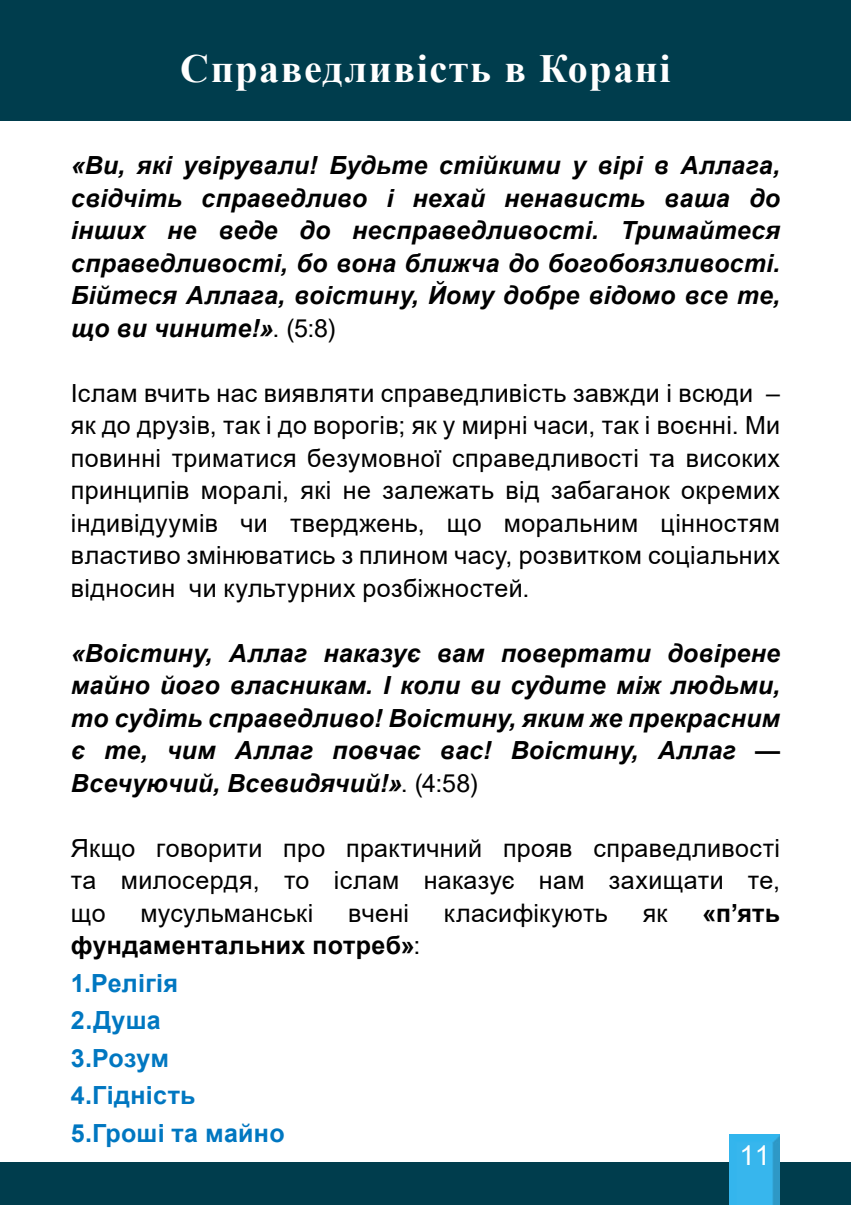
<style>
.page{position:relative;width:851px;height:1205px;background:#fff}
.page>*{position:absolute;margin:0;border:0;box-sizing:border-box;transform-origin:0 0}
.t1{font:700 40px "Times New Roman";letter-spacing:.04em;color:#fff}
.t2{font:27.5px "Arial";color:#fff}
.t3{font:25px/32.5px "Arial";letter-spacing:.015em;color:#000;text-align:justify}
.t4{font:italic 700 25px/32.5px "Arial";letter-spacing:.01em;color:#000;text-align:justify}
.t5{font:700 25px/37.5px "Arial";letter-spacing:.01em;color:#0077c1}
.t6{font:700 25px "Arial";color:#000}
.s1{font-weight:400;font-style:normal}
.s2{color:#000}
.s3{font-weight:400;color:#000}
</style>
<div class="page">
<div style="left:0;top:1162px;width:850px;height:43px;background:#003d4d"></div>
<div style="left:724px;top:1131px;width:58px;height:74px;background:#000;opacity:.38"></div>
<div style="left:0;top:0;width:850px;height:120px;background:#003d4d"></div>
<h1 class="t1" style="left:180px;top:39px;width:492px">Справедливість в Корані</h1>
<p class="t4" style="left:71px;top:150px;width:710px">«Ви, які увірували! Будьте стійкими у вірі в Аллага, свідчіть справедливо і нехай ненависть ваша до інших не веде до несправедливості. Тримайтеся справедливості, бо вона ближча до богобоязливості.<br>Бійтеся Аллага, воістину, Йому добре відомо все те, що ви чините!»<span class="s1">. (5:8)</span></p>
<p class="t3" style="left:71px;top:376px;width:710px">Іслам вчить нас виявляти справедливість завжди і всюди – як до друзів, так і до ворогів; як у мирні часи, так і воєнні. Ми повинні триматися безумовної справедливості та високих принципів моралі, які не залежать від забаганок окремих індивідуумів чи тверджень, що моральним цінностям властиво змінюватись з плином часу, розвитком соціальних відносин чи культурних розбіжностей.</p>
<p class="t4" style="left:71px;top:637px;width:710px">«Воістину, Аллаг наказує вам повертати довірене майно його власникам. І коли ви судите між людьми, то судіть справедливо! Воістину, яким же прекрасним є те, чим Аллаг повчає вас! Воістину, Аллаг — Всечуючий, Всевидячий!»<span class="s1">. (4:58)</span></p>
<p class="t3" style="left:71px;top:831px;width:710px">Якщо говорити про практичний прояв справедливості та милосердя, то іслам наказує нам захищати те, що</p>
<p class="t3" style="left:140px;top:896px;width:174px">мусульманські</p>
<p class="t3" style="left:348px;top:896px;width:62px">вчені</p>
<p class="t3" style="left:444px;top:896px;width:165px">класифікують</p>
<p class="t3" style="left:642px;top:896px;width:26px">як</p>
<p class="t6" style="left:702px;top:895px;width:79px">«п’ять</p>
<p class="t5" style="left:71px;top:927px;width:351px"><span class="s2">фундаментальних потреб»</span><span class="s3">:<br></span>1.Релігія<br>2.Душа<br>3.Розум<br>4.Гідність<br>5.Гроші та майно</p>
<p class="t2" style="left:739px;top:1136px;width:32px">11</p>
</div>
